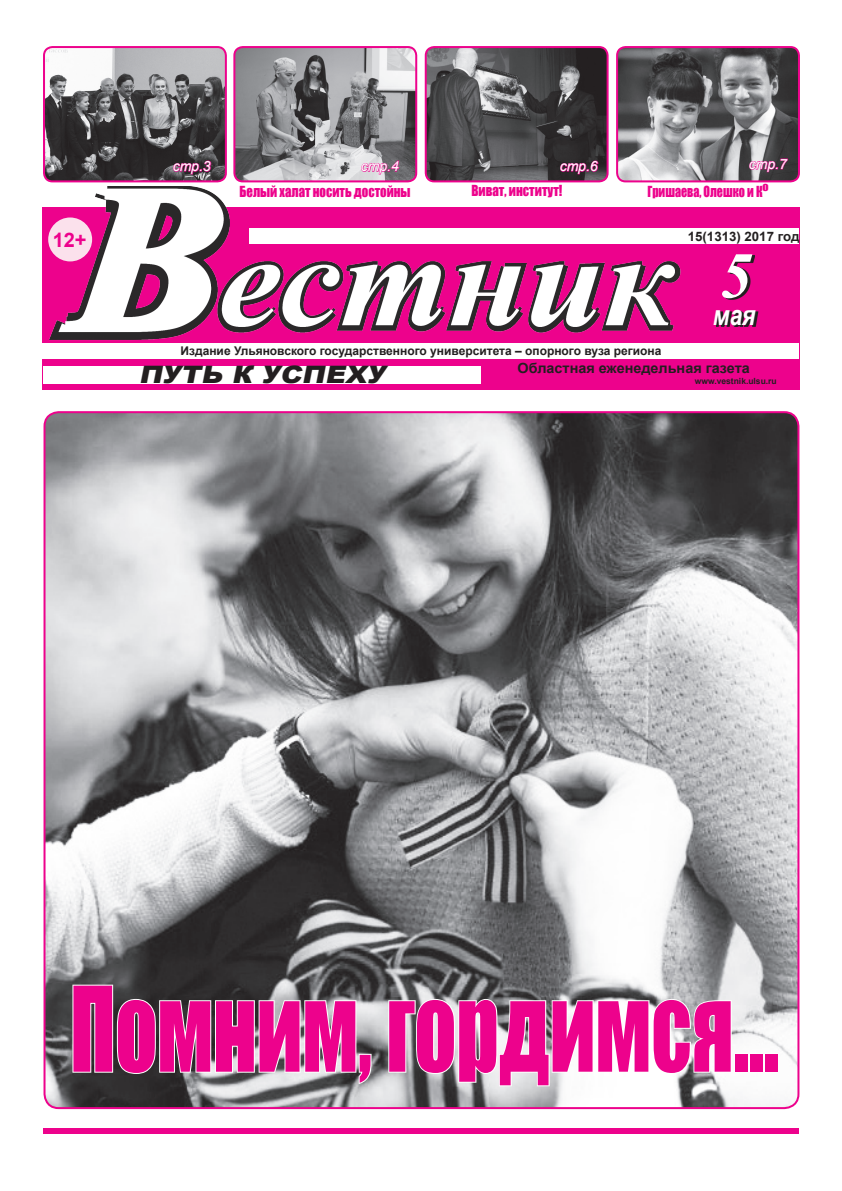
<style>
.page{position:relative;width:842px;height:1191px;background:#fff}
.page>*{position:absolute;margin:0;border:0;box-sizing:border-box;transform-origin:0 0}
.дата_в_афише{font:108.8px "Impact";color:#ed028c;scale:.75 1}
.первая_полоса_дата{font:italic 700 65px "Times New Roman";color:#fff}
.первая_полоса_месяц{font:italic 700 27.8px "Arial";color:#fff;scale:.82 1}
._1_полоса__Крупный_з{font:italic 900 24px "Arial";color:#231f20;scale:1.16 1}
._12{font:700 20px "Arial";color:#ed028c}
._1_полоса__мелкий_за{font:700 14px "Arial";color:#231f20}
.первая_полоса_анонсы{font:14px "Impact";color:#ed028c;scale:.91 1}
.певая_полоса_страниц{font:italic 14px "Arial";letter-spacing:-.005em;color:#fff}
.первая_полоса_анонсы-2{font:14px "Impact";color:#ed028c;scale:.86 1}
.первая_полоса_анонсы-3{font:14px "Impact";color:#ed028c;scale:.92 1}
._1_полоса__мелкий_за-2{font:700 13px "Arial";color:#231f20}
._1_полоса__мелкий_за-3{font:700 12px "Arial";color:#231f20}
.вестник_сайт_номера{font:700 8.5px "Arial";color:#231f20}
</style>
<div class="page">
<div style="left:42px;top:207px;width:758px;height:183px;background:#ed028c"></div>
<div style="left:43px;top:1128px;width:756px;height:5px;background:#ed028c"></div>
<img style="left:45px;top:412px;width:753px;height:696px">
<div style="left:43px;top:366px;width:438px;height:17px;background:#fff"></div>
<div style="left:43px;top:343px;width:756px;height:16px;background:#fff"></div>
<svg style="left:724px;top:255px;width:31px;height:45px"></svg>
<svg style="left:716px;top:311px;width:43px;height:16px"></svg>
<div style="left:249px;top:228px;width:550px;height:16px;background:#fff"></div>
<img style="left:44px;top:47px;width:182px;height:134px">
<div style="left:43px;top:46px;width:184px;height:136px;border:2px solid #ed028c;border-radius:9px"></div>
<img style="left:426px;top:47px;width:182px;height:134px">
<div style="left:425px;top:46px;width:184px;height:136px;border:2px solid #ed028c;border-radius:9px"></div>
<img style="left:234px;top:47px;width:182px;height:134px">
<div style="left:233px;top:46px;width:184px;height:136px;border:2px solid #ed028c;border-radius:9px"></div>
<img style="left:617px;top:47px;width:182px;height:134px">
<div style="left:616px;top:46px;width:184px;height:136px;border:2px solid #ed028c;border-radius:9px"></div>
<svg style="left:559px;top:160px;width:40px;height:15px"></svg>
<svg style="left:361px;top:160px;width:39px;height:15px"></svg>
<svg style="left:172px;top:160px;width:40px;height:15px"></svg>
<svg style="left:748px;top:158px;width:41px;height:15px"></svg>
<img style="left:48px;top:186px;width:633px;height:154px">
<svg style="left:71px;top:983px;width:302px;height:102px;background:#777677"></svg>
<svg style="left:387px;top:994px;width:346px;height:93px"></svg>
<p class="певая_полоса_страниц" style="left:173px;top:157px;width:39px">стр.3</p>
<p class="певая_полоса_страниц" style="left:361px;top:157px;width:39px">стр.4</p>
<p class="певая_полоса_страниц" style="left:560px;top:157px;width:39px">стр.6</p>
<p class="певая_полоса_страниц" style="left:749px;top:155px;width:39px">стр.7</p>
<p class="_12" style="left:53px;top:226px;width:35px">12+</p>
<p class="первая_полоса_анонсы" style="left:240px;top:181px;width:189px">Белый халат носить достойны</p>
<p class="первая_полоса_анонсы-3" style="left:471px;top:179px;width:100px">Виват, институт!</p>
<p class="первая_полоса_анонсы-2" style="left:647px;top:181px;width:142px">Гришаева, Олешко и К<sup>о</sup></p>
<p class="_1_полоса__мелкий_за-2" style="left:688px;top:228px;width:113px">15(1313) 2017 год</p>
<p class="_1_полоса__мелкий_за-3" style="left:180px;top:343px;width:482px">Издание Ульяновского государственного университета – опорного вуза региона</p>
<p class="первая_полоса_дата" style="left:719px;top:230px;width:34px">5</p>
<p class="первая_полоса_месяц" style="left:713px;top:297px;width:54px">мая</p>
<p class="_1_полоса__Крупный_з" style="left:139px;top:357px;width:220px">ПУТЬ К УСПЕХУ</p>
<p class="_1_полоса__мелкий_за" style="left:518px;top:359px;width:234px">Областная еженедельная газета</p>
<p class="вестник_сайт_номера" style="left:695px;top:375px;width:83px">www.vestnik.ulsu.ru</p>
<p class="дата_в_афише" style="left:70px;top:944px;width:946px">Помним, гордимся...</p>
</div>
